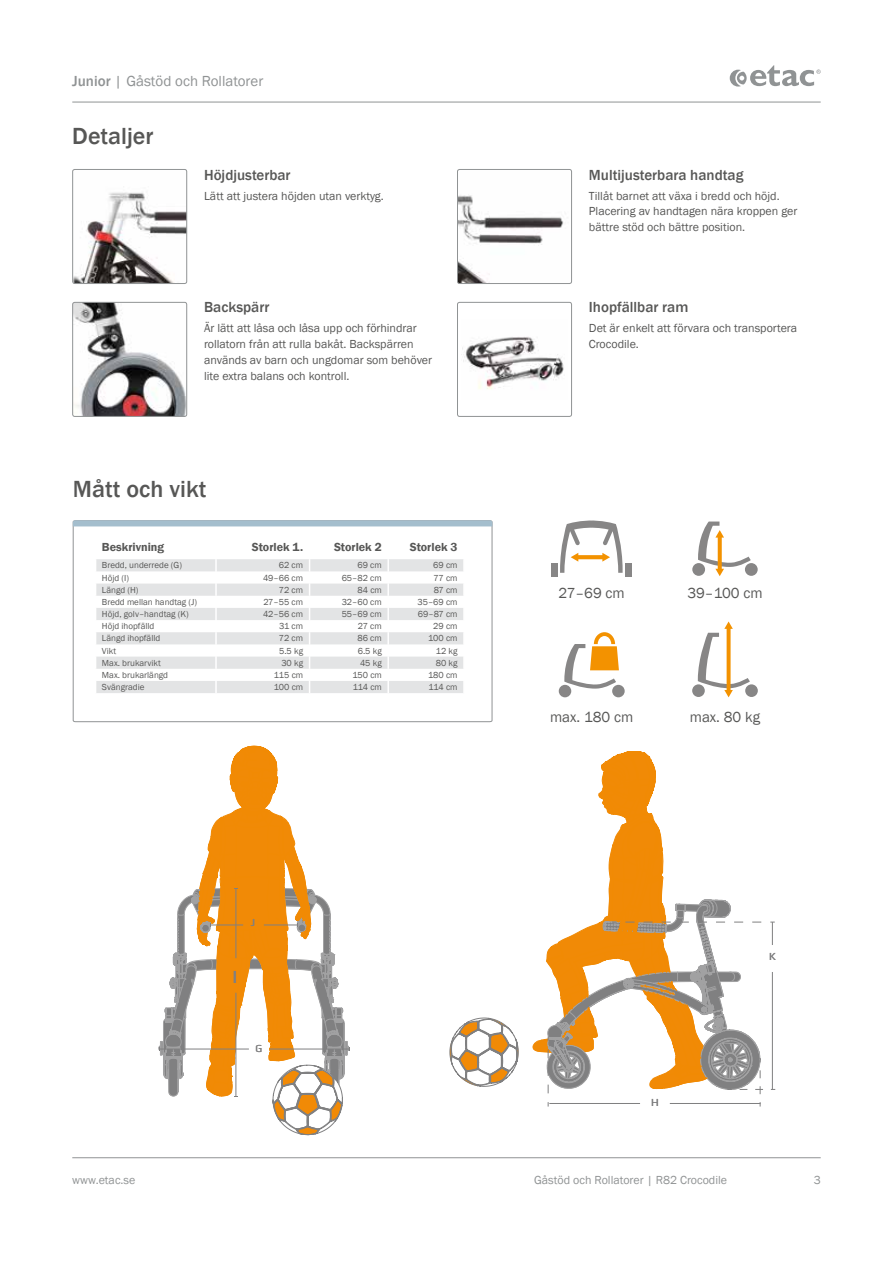
<style>
.page{position:relative;width:893px;height:1263px;background:#fff}
.page>*{position:absolute;margin:0;border:0;box-sizing:border-box;transform-origin:0 0}
.t1{font:500 24px "Franklin Gothic";color:#575756}
.t2{font:18.6px "Mdd";color:#808081}
.t3{font:500 15px "Franklin Gothic";color:#575756}
.t4{font:15px "Franklin Gothic";color:#575756}
.t5{font:15px "Franklin Gothic";color:#909394}
.t6{font:12px/15.8px "Franklin Gothic";color:#575756}
.t7{font:12px "Franklin Gothic";color:#909394}
.t8{font:600 12px "Franklin Gothic";color:#575756}
.t9{font:10.95px "Mdd";color:#808081}
.t10{font:10.8px "Mdd";color:#808081}
.t11{font:9px "Franklin Gothic";color:#575756}
.s1{font-weight:500}
</style>
<div class="page">
<svg style="left:72px;top:521px;width:421px;height:201px"></svg>
<svg style="left:73px;top:520px;width:419px;height:6px;background:#a4bccb"></svg>
<svg style="left:450px;top:1018px;width:69px;height:68px"></svg>
<svg style="left:533px;top:751px;width:242px;height:355px"></svg>
<svg style="left:159px;top:745px;width:191px;height:414px"></svg>
<div style="left:692px;top:563px;width:13px;height:13px;background:#878686;border-radius:50%"></div>
<div style="left:745px;top:563px;width:13px;height:13px;background:#878686;border-radius:50%"></div>
<svg style="left:698px;top:521px;width:53px;height:55px"></svg>
<div style="left:692px;top:684px;width:13px;height:13px;background:#878686;border-radius:50%"></div>
<div style="left:745px;top:684px;width:13px;height:13px;background:#878686;border-radius:50%"></div>
<svg style="left:698px;top:621px;width:52px;height:76px"></svg>
<div style="left:559px;top:685px;width:12px;height:12px;background:#878686;border-radius:50%"></div>
<div style="left:612px;top:685px;width:13px;height:12px;background:#878686;border-radius:50%"></div>
<svg style="left:564px;top:632px;width:55px;height:57px"></svg>
<div style="left:551px;top:563px;width:7px;height:13px;background:#878686"></div>
<div style="left:626px;top:563px;width:6px;height:13px;background:#878686"></div>
<svg style="left:560px;top:520px;width:63px;height:53px"></svg>
<hr style="left:72px;top:102px;width:749px;height:1px;background:#909394">
<hr style="left:72px;top:1157px;width:749px;height:1px;background:#909394">
<svg style="left:730px;top:65px;width:91px;height:22px"></svg>
<img style="left:74px;top:169px;width:113px;height:113px">
<div style="left:72px;top:169px;width:115px;height:115px;border:1px solid #909394;border-radius:2px"></div>
<img style="left:74px;top:302px;width:113px;height:113px">
<div style="left:72px;top:302px;width:115px;height:115px;border:1px solid #909394;border-radius:2px"></div>
<img style="left:457px;top:169px;width:115px;height:113px">
<div style="left:457px;top:169px;width:115px;height:115px;border:1px solid #909394;border-radius:2px"></div>
<img style="left:461px;top:337px;width:103px;height:52px">
<div style="left:457px;top:302px;width:115px;height:115px;border:1px solid #909394;border-radius:2px"></div>
<h3 class="t5" style="left:72px;top:72px;width:193px"><span class="s1">Junior</span> | Gåstöd och Rollatorer</h3>
<h1 class="t1" style="left:72px;top:122px;width:83px">Detaljer</h1>
<h3 class="t3" style="left:204px;top:165px;width:88px">Höjdjusterbar</h3>
<h3 class="t6" style="left:204px;top:188px;width:181px">Lätt att justera höjden utan verktyg.</h3>
<h3 class="t3" style="left:204px;top:298px;width:67px">Backspärr</h3>
<h3 class="t6" style="left:204px;top:321px;width:229px">Är lätt att låsa och låsa upp och förhindrar rollatorn från att rulla bakåt. Backspärren används av barn och ungdomar som behöver lite extra balans och kontroll.</h3>
<h1 class="t1" style="left:73px;top:474px;width:135px">Mått och vikt</h1>
<h3 class="t8" style="left:102px;top:539px;width:64px">Beskrivning</h3>
<h3 class="t8" style="left:252px;top:539px;width:53px">Storlek 1.</h3>
<h3 class="t8" style="left:334px;top:539px;width:49px">Storlek 2</h3>
<h3 class="t8" style="left:410px;top:539px;width:49px">Storlek 3</h3>
<p class="t11" style="left:102px;top:560px;width:82px">Bredd, underrede (G)</p>
<p class="t11" style="left:279px;top:560px;width:26px">62 cm</p>
<p class="t11" style="left:357px;top:560px;width:26px">69 cm</p>
<p class="t11" style="left:433px;top:560px;width:26px">69 cm</p>
<p class="t11" style="left:102px;top:572px;width:29px">Höjd (I)</p>
<p class="t11" style="left:263px;top:572px;width:42px">49–66 cm</p>
<p class="t11" style="left:342px;top:572px;width:42px">65–82 cm</p>
<p class="t11" style="left:434px;top:572px;width:26px">77 cm</p>
<p class="t11" style="left:102px;top:584px;width:38px">Längd (H)</p>
<p class="t11" style="left:279px;top:584px;width:26px">72 cm</p>
<p class="t11" style="left:357px;top:584px;width:26px">84 cm</p>
<p class="t11" style="left:434px;top:584px;width:25px">87 cm</p>
<p class="t11" style="left:102px;top:596px;width:97px">Bredd mellan handtag (J)</p>
<p class="t11" style="left:263px;top:596px;width:41px">27–55 cm</p>
<p class="t11" style="left:342px;top:596px;width:42px">32–60 cm</p>
<p class="t11" style="left:417px;top:596px;width:42px">35–69 cm</p>
<p class="t11" style="left:102px;top:608px;width:88px">Höjd, golv–handtag (K)</p>
<p class="t11" style="left:263px;top:608px;width:42px">42–56 cm</p>
<p class="t11" style="left:342px;top:608px;width:42px">55–69 cm</p>
<p class="t11" style="left:418px;top:608px;width:41px">69–87 cm</p>
<p class="t11" style="left:102px;top:621px;width:54px">Höjd ihopfälld</p>
<p class="t11" style="left:279px;top:621px;width:25px">31 cm</p>
<p class="t11" style="left:358px;top:621px;width:25px">27 cm</p>
<p class="t11" style="left:433px;top:621px;width:26px">29 cm</p>
<p class="t11" style="left:102px;top:633px;width:60px">Längd ihopfälld</p>
<p class="t11" style="left:279px;top:633px;width:26px">72 cm</p>
<p class="t11" style="left:357px;top:633px;width:26px">86 cm</p>
<p class="t11" style="left:428px;top:633px;width:31px">100 cm</p>
<p class="t11" style="left:102px;top:645px;width:16px">Vikt</p>
<p class="t11" style="left:279px;top:645px;width:26px">5.5 kg</p>
<p class="t11" style="left:358px;top:645px;width:26px">6.5 kg</p>
<p class="t11" style="left:436px;top:645px;width:23px">12 kg</p>
<p class="t11" style="left:102px;top:657px;width:60px">Max. brukarvikt</p>
<p class="t11" style="left:281px;top:657px;width:23px">30 kg</p>
<p class="t11" style="left:360px;top:657px;width:23px">45 kg</p>
<p class="t11" style="left:436px;top:657px;width:23px">80 kg</p>
<p class="t11" style="left:102px;top:669px;width:68px">Max. brukarlängd</p>
<p class="t11" style="left:274px;top:669px;width:31px">115 cm</p>
<p class="t11" style="left:352px;top:669px;width:31px">150 cm</p>
<p class="t11" style="left:428px;top:669px;width:31px">180 cm</p>
<p class="t11" style="left:102px;top:681px;width:44px">Svängradie</p>
<p class="t11" style="left:274px;top:681px;width:31px">100 cm</p>
<p class="t11" style="left:353px;top:681px;width:31px">114 cm</p>
<p class="t11" style="left:428px;top:681px;width:31px">114 cm</p>
<p class="t10" style="left:251px;top:916px;width:6px">J</p>
<h2 class="t2" style="left:232px;top:966px;width:6px">I</h2>
<p class="t10" style="left:255px;top:1042px;width:8px">G</p>
<h3 class="t3" style="left:589px;top:165px;width:156px">Multijusterbara handtag</h3>
<h3 class="t6" style="left:589px;top:188px;width:210px">Tillåt barnet att växa i bredd och höjd.<br>Placering av handtagen nära kroppen ger bättre stöd och bättre position.</h3>
<h3 class="t3" style="left:589px;top:298px;width:101px">Ihopfällbar ram</h3>
<h3 class="t6" style="left:589px;top:321px;width:210px">Det är enkelt att förvara och transportera<br>Crocodile.</h3>
<h3 class="t4" style="left:559px;top:584px;width:68px">27–69 cm</h3>
<h3 class="t4" style="left:687px;top:584px;width:77px">39–100 cm</h3>
<h3 class="t4" style="left:550px;top:707px;width:85px">max. 180 cm</h3>
<h3 class="t4" style="left:690px;top:707px;width:72px">max. 80 kg</h3>
<p class="t9" style="left:651px;top:1097px;width:9px">H</p>
<p class="t9" style="left:769px;top:950px;width:8px">K</p>
<h3 class="t7" style="left:72px;top:1173px;width:65px">www.etac.se</h3>
<h3 class="t7" style="left:534px;top:1173px;width:194px">Gåstöd och Rollatorer | R82 Crocodile</h3>
<h3 class="t7" style="left:814px;top:1173px;width:9px">3</h3>
</div>
